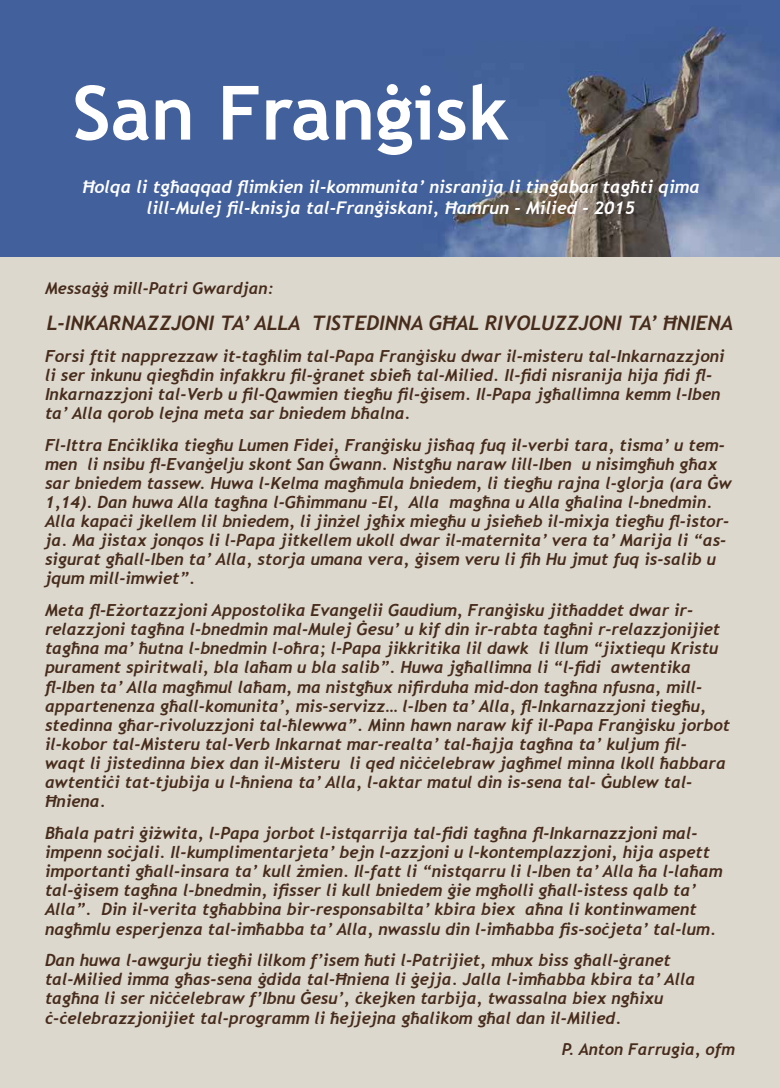
<style>
.page{position:relative;width:780px;height:1088px;background:#fff}
.page>*{position:absolute;margin:0;border:0;box-sizing:border-box;transform-origin:0 0}
.t1{font:700 75px "Trebuchet MS";color:#fff}
.t2{font:italic 700 20px "Trebuchet";color:#472b1b}
.t3{font:italic 700 17.5px/21px "Trebuchet";color:#fff;text-align:center}
.t4{font:italic 700 16.62px/19.1px "Trebuchet";color:#472b1b}
.t5{font:italic 700 16.25px "Trebuchet";color:#472b1b}
</style>
<div class="page">
<div style="left:0;top:257px;width:780px;height:831px;background:#dcd8cd"></div>
<img style="left:0;top:0;width:780px;height:257px">
<h1 class="t1" style="left:72px;top:66px;width:438px">San Franġisk</h1>
<p class="t3" style="left:82px;top:177px;width:618px">Ħolqa li tgħaqqad flimkien il-kommunita’ nisranija li tinġabar tagħti qima lill-Mulej fil-knisja tal-Franġiskani, Ħamrun - Milied - 2015</p>
<p class="t5" style="left:45px;top:279px;width:230px">Messaġġ mill-Patri Gwardjan:</p>
<p class="t2" style="left:47px;top:311px;width:687px">L-INKARNAZZJONI TA’ ALLA TISTEDINNA GĦAL RIVOLUZZJONI TA’ ĦNIENA</p>
<p class="t4" style="left:45px;top:346px;width:681px">Forsi ftit napprezzaw it-tagħlim tal-Papa Franġisku dwar il-misteru tal-Inkarnazzjoni li ser inkunu qiegħdin infakkru fil-ġranet sbieħ tal-Milied. Il-fidi nisranija hija fidi fl-Inkarnazzjoni tal-Verb u fil-Qawmien tiegħu fil-ġisem. Il-Papa jgħallimna kemm l-Iben ta’ Alla qorob lejna meta sar bniedem bħalna.</p>
<p class="t4" style="left:45px;top:435px;width:688px">Fl-Ittra Enċiklika tiegħu Lumen Fidei, Franġisku jisħaq fuq il-verbi tara, tisma’ u tem&shy;men li nsibu fl-Evanġelju skont San Ġwann. Nistgħu naraw lill-Iben u nisimgħuh għax sar bniedem tassew. Huwa l-Kelma magħmula bniedem, li tiegħu rajna l-glorja (ara Ġw 1,14). Dan huwa Alla tagħna l-Għimmanu –El, Alla magħna u Alla għalina l-bnedmin.<br>Alla kapaċi jkellem lil bniedem, li jinżel jgħix miegħu u jsieħeb il-mixja tiegħu fl-istor&shy;ja. Ma jistax jonqos li l-Papa jitkellem ukoll dwar il-maternita’ vera ta’ Marija li “as&shy;sigurat għall-Iben ta’ Alla, storja umana vera, ġisem veru li fih Hu jmut fuq is-salib u jqum mill-imwiet”.</p>
<p class="t4" style="left:45px;top:601px;width:686px">Meta fl-Eżortazzjoni Appostolika Evangelii Gaudium, Franġisku jitħaddet dwar ir&shy;relazzjoni tagħna l-bnedmin mal-Mulej Ġesu’ u kif din ir-rabta tagħni r-relazzjonijiet tagħna ma’ ħutna l-bnedmin l-oħra; l-Papa jikkritika lil dawk li llum “jixtiequ Kristu purament spiritwali, bla laħam u bla salib”. Huwa jgħallimna li “l-fidi awtentika fl-Iben ta’ Alla magħmul laħam, ma nistgħux nifirduha mid-don tagħna nfusna, mill&shy;appartenenza għall-komunita’, mis-servizz… l-Iben ta’ Alla, fl-Inkarnazzjoni tiegħu, stedinna għar-rivoluzzjoni tal-ħlewwa”. Minn hawn naraw kif il-Papa Franġisku jorbot il-kobor tal-Misteru tal-Verb Inkarnat mar-realta’ tal-ħajja tagħna ta’ kuljum fil&shy;waqt li jistedinna biex dan il-Misteru li qed niċċelebraw jagħmel minna lkoll ħabbara awtentiċi tat-tjubija u l-ħniena ta’ Alla, l-aktar matul din is-sena tal- Ġublew tal-Ħniena.</p>
<p class="t4" style="left:45px;top:823px;width:679px">Bħala patri ġiżwita, l-Papa jorbot l-istqarrija tal-fidi tagħna fl-Inkarnazzjoni mal&shy;impenn soċjali. Il-kumplimentarjeta’ bejn l-azzjoni u l-kontemplazzjoni, hija aspett importanti għall-insara ta’ kull żmien. Il-fatt li “nistqarru li l-Iben ta’ Alla ħa l-laħam tal-ġisem tagħna l-bnedmin, ifisser li kull bniedem ġie mgħolli għall-istess qalb ta’ Alla”. Din il-verita tgħabbina bir-responsabilta’ kbira biex aħna li kontinwament nagħmlu esperjenza tal-imħabba ta’ Alla, nwasslu din l-imħabba fis-soċjeta’ tal-lum.</p>
<p class="t4" style="left:45px;top:951px;width:651px">Dan huwa l-awgurju tiegħi lilkom f’isem ħuti l-Patrijiet, mhux biss għall-ġranet tal-Milied imma għas-sena ġdida tal-Ħniena li ġejja. Jalla l-imħabba kbira ta’ Alla tagħna li ser niċċelebraw f’Ibnu Ġesu’, ċkejken tarbija, twassalna biex ngħixu ċ-ċelebrazzjonijiet tal-programm li ħejjejna għalikom għal dan il-Milied.</p>
<p class="t5" style="left:561px;top:1039px;width:175px">P. Anton Farrugia, ofm</p>
</div>
